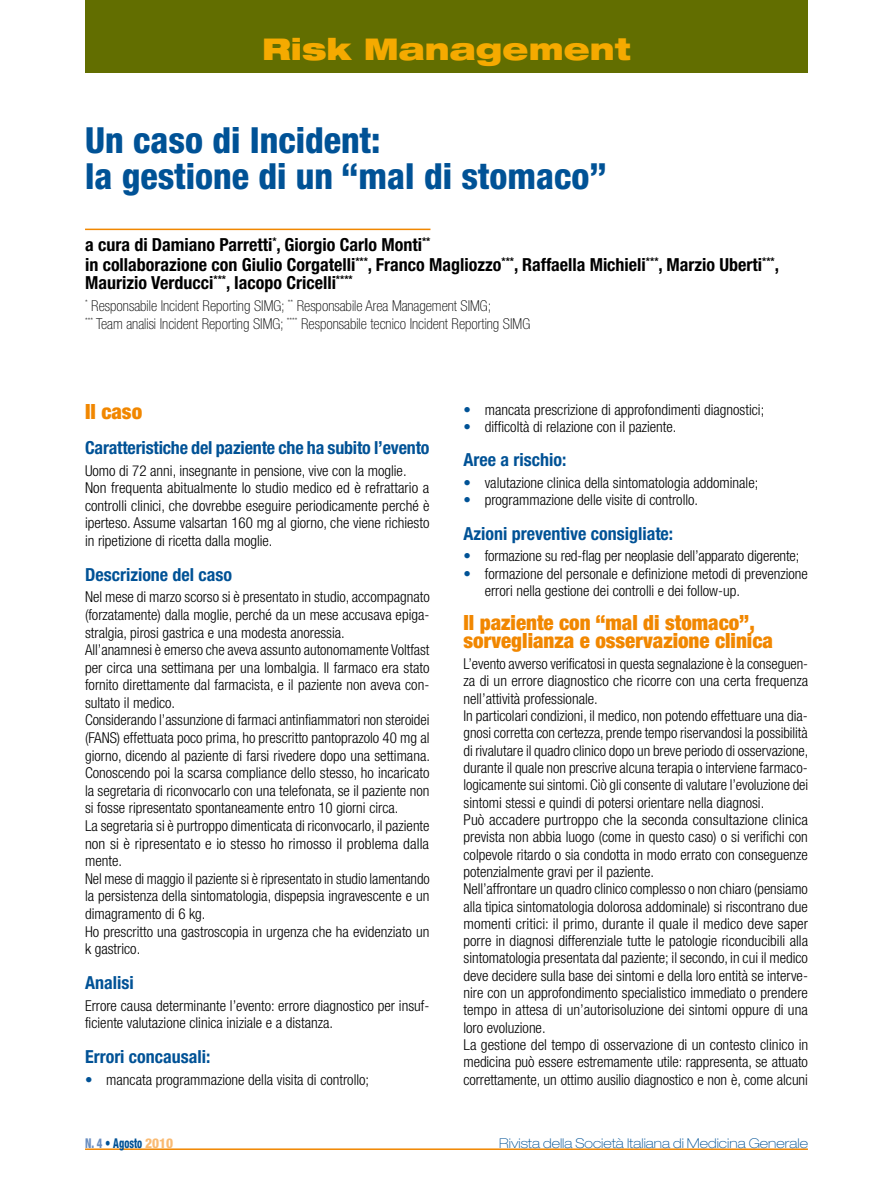
<style>
.page{position:relative;width:893px;height:1191px;background:#fff}
.page>*{position:absolute;margin:0;border:0;box-sizing:border-box;transform-origin:0 0}
.t1{font:800 condensed 36px/36px "Helvetica Neue LT Std";color:#005296}
.t2{font:900 expanded 30px "Helvetica Neue LT Std";color:#f5aa00}
.t3{font:900 condensed 21px/17.2px "Helvetica Neue LT Std";color:#f18700}
.t4{font:700 condensed 18px/18.8px "Helvetica Neue LT Std";color:#000}
.t5{font:700 condensed 18px "Helvetica Neue LT Std";color:#005296}
.t6{font:300 condensed 15px/17.5px "Helvetica Neue LT Std";color:#000}
.t7{font:100 condensed 15px/18px "Helvetica Neue LT Std";color:#000}
.t8{font:100 expanded 13.5px "Helvetica Neue LT Std";color:#005296}
.t9{font:800 condensed 13.5px "Helvetica Neue LT Std";color:#005296;scale:.8 1}
.s1{color:#005296}
.s2{color:#688dc0}
.s3{color:#f9ba72}
</style>
<div class="page">
<hr style="left:85px;top:1148px;width:723px;height:2px;background:#f18700">
<div style="left:85px;top:0;width:723px;height:72px;background:#626e00"></div>
<hr style="left:85px;top:229px;width:345px;height:1px;background:#f18700">
<h2 class="t2" style="left:262px;top:29px;width:370px">Risk Management</h2>
<h1 class="t1" style="left:85px;top:122px;width:523px">Un caso di Incident:<br>la gestione di un “mal di stomaco”</h1>
<p class="t4" style="left:85px;top:235px;width:695px">a cura di Damiano Parretti<sup>*</sup>, Giorgio Carlo Monti<sup>**<br></sup>in collaborazione con Giulio Corgatelli<sup>***</sup>, Franco Magliozzo<sup>***</sup>, Raffaella Michieli<sup>***</sup>, Marzio Uberti<sup>***</sup>,<br>Maurizio Verducci<sup>***</sup>, Iacopo Cricelli<sup>****</sup></p>
<p class="t7" style="left:85px;top:297px;width:447px"><sup>*</sup> Responsabile Incident Reporting SIMG; <sup>**</sup> Responsabile Area Management SIMG;<br><sup>***</sup> Team analisi Incident Reporting SIMG; <sup>****</sup> Responsabile tecnico Incident Reporting SIMG</p>
<h3 class="t3" style="left:85px;top:403px;width:59px">Il caso</h3>
<p class="t5" style="left:85px;top:436px;width:346px">Caratteristiche del paziente che ha subito l’evento</p>
<p class="t6" style="left:85px;top:461px;width:346px">Uomo di 72 anni, insegnante in pensione, vive con la moglie.<br>Non frequenta abitualmente lo studio medico ed è refrattario a controlli clinici, che dovrebbe eseguire periodicamente perché è iperteso. Assume valsartan 160 mg al giorno, che viene richiesto in ripetizione di ricetta dalla moglie.</p>
<p class="t5" style="left:85px;top:563px;width:149px">Descrizione del caso</p>
<p class="t6" style="left:85px;top:588px;width:346px">Nel mese di marzo scorso si è presentato in studio, accompagnato (forzatamente) dalla moglie, perché da un mese accusava epiga&shy;stralgia, pirosi gastrica e una modesta anoressia.<br>All’anamnesi è emerso che aveva assunto autonomamente Voltfast per circa una settimana per una lombalgia. Il farmaco era stato fornito direttamente dal farmacista, e il paziente non aveva con&shy;sultato il medico.<br>Considerando l’assunzione di farmaci antinfiammatori non steroidei (FANS) effettuata poco prima, ho prescritto pantoprazolo 40 mg al giorno, dicendo al paziente di farsi rivedere dopo una settimana.<br>Conoscendo poi la scarsa compliance dello stesso, ho incaricato la segretaria di riconvocarlo con una telefonata, se il paziente non si fosse ripresentato spontaneamente entro 10 giorni circa.<br>La segretaria si è purtroppo dimenticata di riconvocarlo, il paziente non si è ripresentato e io stesso ho rimosso il problema dalla mente.<br>Nel mese di maggio il paziente si è ripresentato in studio lamentando la persistenza della sintomatologia, dispepsia ingravescente e un dimagramento di 6 kg.<br>Ho prescritto una gastroscopia in urgenza che ha evidenziato un k gastrico.</p>
<p class="t5" style="left:85px;top:971px;width:50px">Analisi</p>
<p class="t6" style="left:85px;top:996px;width:346px">Errore causa determinante l’evento: errore diagnostico per insuf&shy;ficiente valutazione clinica iniziale e a distanza.</p>
<p class="t5" style="left:85px;top:1045px;width:127px">Errori concausali:</p>
<p class="t6" style="left:85px;top:1070px;width:286px"><span class="s1">•</span> mancata programmazione della visita di controllo;</p>
<p class="t6" style="left:463px;top:400px;width:302px"><span class="s1">•</span> mancata prescrizione di approfondimenti diagnostici;</p>
<p class="t6" style="left:463px;top:418px;width:214px"><span class="s1">•</span> difficoltà di relazione con il paziente.</p>
<p class="t5" style="left:463px;top:449px;width:104px">Aree a rischio:</p>
<p class="t6" style="left:463px;top:474px;width:296px"><span class="s1">•</span> valutazione clinica della sintomatologia addominale;</p>
<p class="t6" style="left:463px;top:491px;width:236px"><span class="s1">•</span> programmazione delle visite di controllo.</p>
<p class="t5" style="left:463px;top:522px;width:211px">Azioni preventive consigliate:</p>
<p class="t6" style="left:463px;top:547px;width:337px"><span class="s1">•</span> formazione su red-flag per neoplasie dell’apparato digerente;</p>
<p class="t6" style="left:485px;top:564px;width:325px;text-indent:-21px"><span class="s1">•</span> formazione del personale e definizione metodi di prevenzione errori nella gestione dei controlli e dei follow-up.</p>
<h3 class="t3" style="left:463px;top:614px;width:311px">Il paziente con “mal di stomaco”, sorveglianza e osservazione clinica</h3>
<p class="t6" style="left:463px;top:655px;width:346px">L’evento avverso verificatosi in questa segnalazione è la conseguen&shy;za di un errore diagnostico che ricorre con una certa frequenza nell’attività professionale.<br>In particolari condizioni, il medico, non potendo effettuare una dia&shy;gnosi corretta con certezza, prende tempo riservandosi la possibilità di rivalutare il quadro clinico dopo un breve periodo di osservazione, durante il quale non prescrive alcuna terapia o interviene farmaco&shy;logicamente sui sintomi. Ciò gli consente di valutare l’evoluzione dei sintomi stessi e quindi di potersi orientare nella diagnosi.<br>Può accadere purtroppo che la seconda consultazione clinica prevista non abbia luogo (come in questo caso) o si verifichi con colpevole ritardo o sia condotta in modo errato con conseguenze potenzialmente gravi per il paziente.<br>Nell’affrontare un quadro clinico complesso o non chiaro (pensiamo alla tipica sintomatologia dolorosa addominale) si riscontrano due momenti critici: il primo, durante il quale il medico deve saper porre in diagnosi differenziale tutte le patologie riconducibili alla sintomatologia presentata dal paziente; il secondo, in cui il medico deve decidere sulla base dei sintomi e della loro entità se interve&shy;nire con un approfondimento specialistico immediato o prendere tempo in attesa di un’autorisoluzione dei sintomi oppure di una loro evoluzione.<br>La gestione del tempo di osservazione di un contesto clinico in medicina può essere estremamente utile: rappresenta, se attuato correttamente, un ottimo ausilio diagnostico e non è, come alcuni</p>
<p class="t9" style="left:85px;top:1135px;width:112px"><span class="s2">N. 4</span> • Agosto <span class="s3">2010</span></p>
<p class="t8" style="left:499px;top:1135px;width:310px">Rivista della Società Italiana di Medicina Generale</p>
</div>
